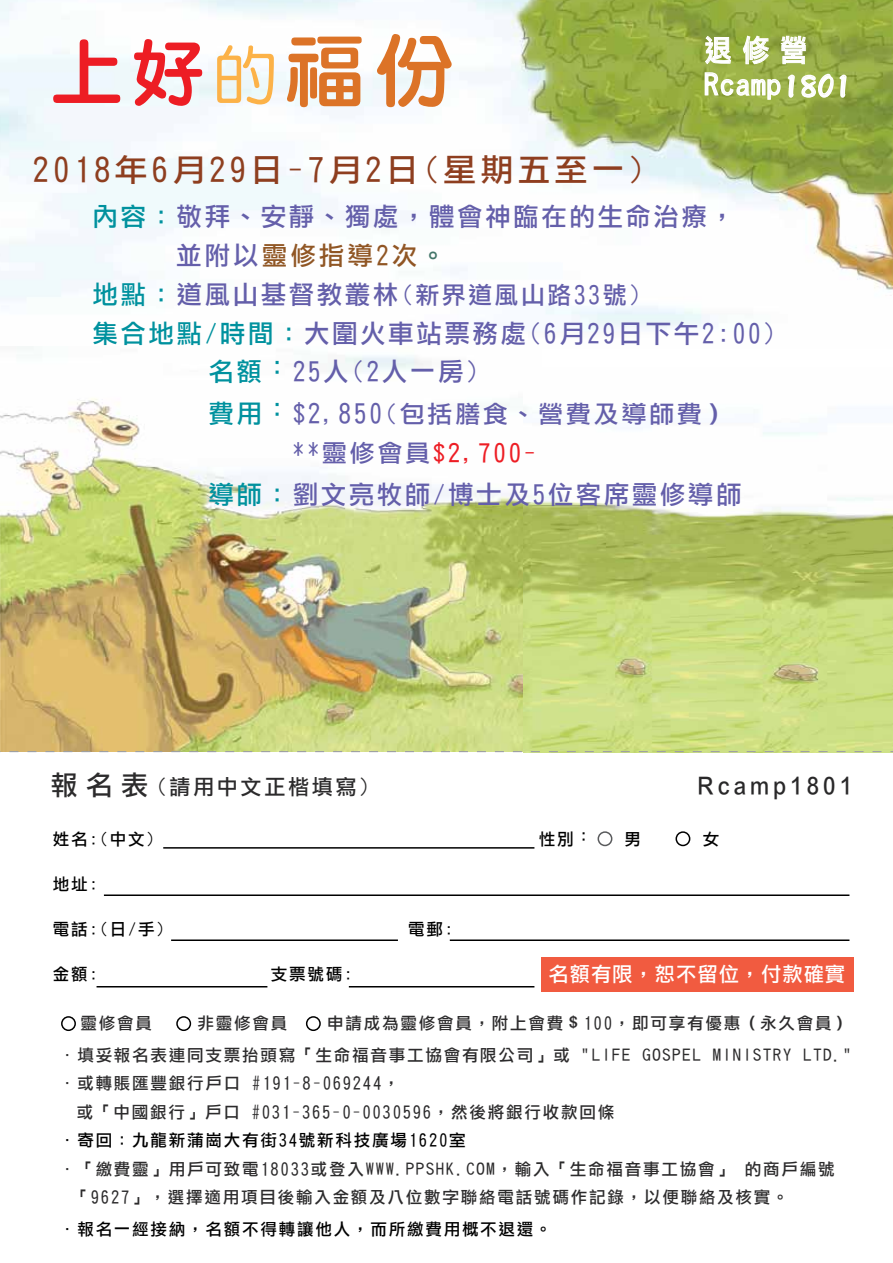
<style>
.page{position:relative;width:893px;height:1263px;background:#fff}
.page>*{position:absolute;margin:0;border:0;box-sizing:border-box;transform-origin:0 0}
.t1{font:74.25px "DFN Yuan MXB HK BF";color:#ed1d24}
.t2{font:31.5px "DF Li Hei Md WIN BF";letter-spacing:.12em;color:#8e3e1f;scale:1.05 1}
.t3{font:30px "DF Li Hei Md HK BF";color:#fff;scale:.9 1}
.t4{font:29.7px "DF Li Hei Md WIN BF";letter-spacing:.05em;color:#fff;scale:.95 1}
.t5{font:25.5px/39px "DF Li Hei Md WIN BF";letter-spacing:.1em;color:#645faa}
.t6{font:24.75px "DF Li Hei Md HK BF";letter-spacing:.2em;color:#292829;scale:.9 1}
.t7{font:24px/39px "DF Li Hei Md WIN BF";letter-spacing:.1em;color:#645faa;scale:1.05 1}
.t8{font:24px "DF Li Hei Md WIN BF";letter-spacing:.1em;color:#645faa}
.t9{font:21px "DF Li Hei Md WIN BF";letter-spacing:.13em;color:#2c2b2c}
.t10{font:20.25px "DF Li Hei Md WIN BF";letter-spacing:.05em;color:#fff}
.t11{font:16.5px/28.3px "DF Li Hei Md WIN BF";letter-spacing:.11em;color:#2c2b2c}
.t12{font:16.5px "DF Li Hei Md WIN BF";letter-spacing:.11em;color:#000}
.s1{font-family:"DF Yuan Md HKP BF";font-size:64.8px;color:#fcb248}
.s2{font-size:81px;color:#dc7327}
.s3{font-family:"DF Liu Li Bd HKP BF";font-size:27px}
.s4{color:#00919e}
.s5{color:#905624}
.s6{color:#437569}
.s7{font-size:25.5px;color:#00919e}
.s8{font-size:25.5px}
.s9{color:#ed1d24}
.s10{font-size:27px}
</style>
<div class="page">
<img style="left:0;top:0;width:893px;height:347px">
<img style="left:0;top:347px;width:523px;height:404px">
<img style="left:523px;top:407px;width:370px;height:344px">
<div style="left:61px;top:1016px;width:15px;height:15px;border:2px solid #000;border-radius:50%"></div>
<div style="left:176px;top:1016px;width:15px;height:15px;border:2px solid #000;border-radius:50%"></div>
<div style="left:306px;top:1016px;width:15px;height:15px;border:2px solid #000;border-radius:50%"></div>
<div style="left:541px;top:958px;width:313px;height:34px;background:#f15b40"></div>
<svg style="left:0;top:751px;width:893px;height:1px"></svg>
<div style="left:598px;top:831px;width:14px;height:15px;border:2px solid #5a5b5d;border-radius:50%"></div>
<div style="left:675px;top:831px;width:15px;height:15px;border:2px solid #000;border-radius:50%"></div>
<hr style="left:163px;top:847px;width:371px;height:2px;background:#000">
<svg style="left:705px;top:36px;width:26px;height:28px"></svg>
<svg style="left:743px;top:36px;width:26px;height:28px"></svg>
<svg style="left:781px;top:36px;width:25px;height:28px"></svg>
<svg style="left:704px;top:71px;width:143px;height:29px;background:#b7c77b"></svg>
<hr style="left:104px;top:894px;width:745px;height:2px;background:#000">
<hr style="left:171px;top:939px;width:227px;height:2px;background:#000">
<hr style="left:450px;top:939px;width:399px;height:2px;background:#000">
<hr style="left:97px;top:986px;width:170px;height:1px;background:#000">
<hr style="left:349px;top:986px;width:185px;height:1px;background:#000">
<h1 class="t1" style="left:50px;top:35px;width:406px">上好<span class="s1">的</span><span class="s2">福份</span></h1>
<h2 class="t2" style="left:32px;top:154px;width:585px">2018年6月29日-7月2日(星期五至一)</h2>
<h3 class="t3" style="left:704px;top:35px;width:115px">退修營</h3>
<h3 class="t4" style="left:704px;top:70px;width:156px">Rcamp<span class="s3">1801</span></h3>
<h3 class="t5" style="left:176px;top:197px;width:560px;text-indent:-84px"><span class="s4">內容：</span>敬拜、安靜、獨處，體會神臨在的生命治療，並附以<span class="s5">靈修指導2次</span><span class="s6">。</span></h3>
<h3 class="t8" style="left:92px;top:283px;width:550px"><span class="s7">地點：</span><span class="s8">道風山基督教叢林</span>(新界道風山路33號)</h3>
<h3 class="t5" style="left:92px;top:314px;width:685px"><span class="s4">集合地點/時間：</span>大圍火車站票務處(6月29日下午2:00)</h3>
<h3 class="t5" style="left:208px;top:352px;width:272px"><span class="s4">名額︰</span>25人(2人一房)</h3>
<h3 class="t7" style="left:292px;top:394px;width:419px;text-indent:-83px"><span class="s7">費用︰</span><span class="s8">$2,850</span>(包括膳食、營費及導師費）**靈修會員<span class="s9">$2,700-</span></h3>
<h3 class="t5" style="left:208px;top:475px;width:534px"><span class="s4">導師：</span>劉文亮牧師/博士及5位客席靈修導師</h3>
<p class="t9" style="left:51px;top:776px;width:320px"><span class="s10">報名表</span> (請用中文正楷填寫)</p>
<p class="t12" style="left:53px;top:831px;width:103px">姓名:(中文)</p>
<p class="t12" style="left:539px;top:831px;width:55px">性別︰</p>
<p class="t12" style="left:624px;top:831px;width:18px">男</p>
<p class="t12" style="left:703px;top:831px;width:18px">女</p>
<p class="t12" style="left:53px;top:876px;width:46px">地址:</p>
<p class="t12" style="left:53px;top:921px;width:113px">電話:(日/手)</p>
<p class="t12" style="left:408px;top:921px;width:46px">電郵:</p>
<p class="t12" style="left:53px;top:966px;width:46px">金額:</p>
<p class="t12" style="left:271px;top:966px;width:83px">支票號碼:</p>
<h3 class="t6" style="left:698px;top:773px;width:173px">Rcamp1801</h3>
<p class="t10" style="left:549px;top:964px;width:298px">名額有限，恕不留位，付款確實</p>
<p class="t11" style="left:80px;top:1009px;width:73px">靈修會員</p>
<p class="t11" style="left:198px;top:1009px;width:91px">非靈修會員</p>
<p class="t11" style="left:327px;top:1009px;width:524px">申請成為靈修會員，附上會費＄100，即可享有優惠（永久會員）</p>
<p class="t11" style="left:59px;top:1041px;width:794px">．填妥報名表連同支票抬頭寫「生命福音事工協會有限公司」或 "LIFE GOSPEL MINISTRY LTD."</p>
<p class="t11" style="left:59px;top:1069px;width:342px">．或轉賬匯豐銀行戶口 #191-8-069244，</p>
<p class="t11" style="left:77px;top:1098px;width:539px">或「中國銀行」戶口 #031-365-0-0030596，然後將銀行收款回條</p>
<p class="t12" style="left:59px;top:1132px;width:408px">．寄回：九龍新蒲崗大有街34號新科技廣場1620室</p>
<p class="t11" style="left:73px;top:1154px;width:763px;text-indent:-14px">．「繳費靈」用戶可致電18033或登入WWW.PPSHK.COM，輸入「生命福音事工協會」 的商戶編號「9627」，選擇適用項目後輸入金額及八位數字聯絡電話號碼作記錄，以便聯絡及核實。</p>
<p class="t12" style="left:59px;top:1221px;width:494px">．報名一經接納，名額不得轉讓他人，而所繳費用概不退還。</p>
</div>
